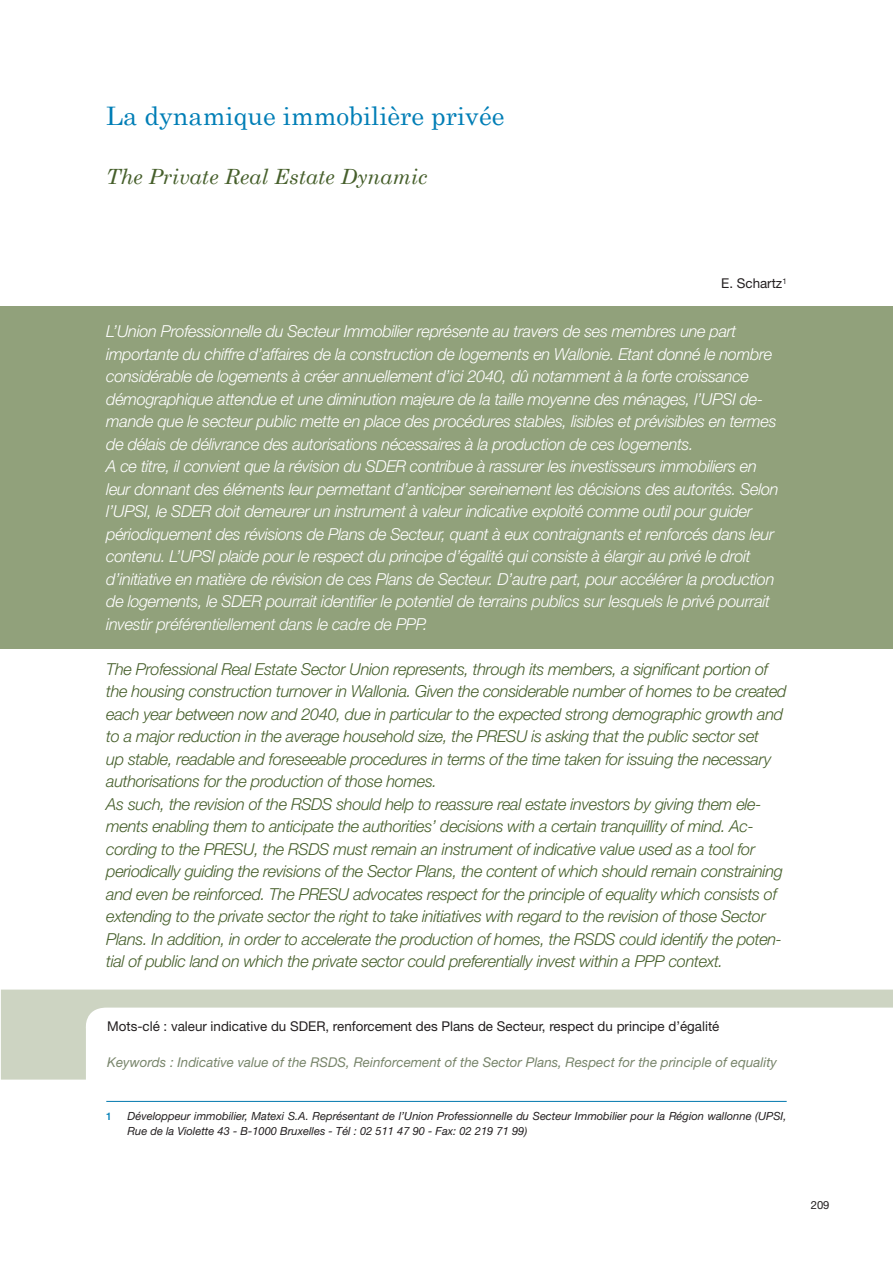
<style>
.page{position:relative;width:893px;height:1263px;background:#fff}
.page>*{position:absolute;margin:0;border:0;box-sizing:border-box;transform-origin:0 0}
.t1{font:25.5px "Century Schoolbook";color:#007eb6}
.t2{font:italic 21px "Century Schoolbook";color:#465f2b}
.t3{font:italic 300 16.5px/22.5px "Helvetica Neue";letter-spacing:-.02em;color:#465f2b}
.t4{font:italic 300 16.5px/22.5px "Helvetica Neue";letter-spacing:-.02em;color:#fff}
.t5{font:13.5px "Helvetica Neue";color:#231f20}
.t6{font:italic 13.5px "Helvetica Neue";color:#78856b}
.t7{font:italic 11.25px/15px "Helvetica Neue";color:#231f20}
.t8{font:11.25px "Helvetica Neue";color:#231f20}
.t9{font:500 10.5px "Helvetica Neue";color:#007eb6}
</style>
<div class="page">
<div style="left:0;top:306px;width:893px;height:342px;background:#91a17b"></div>
<hr style="left:106px;top:1101px;width:681px;height:1px;background:#0078ae">
<svg style="left:1px;top:989px;width:892px;height:90px"></svg>
<h1 class="t1" style="left:106px;top:100px;width:400px">La dynamique immobilière privée</h1>
<p class="t2" style="left:106px;top:163px;width:323px">The Private Real Estate Dynamic</p>
<p class="t5" style="left:721px;top:275px;width:67px">E. Schartz<sup>1</sup></p>
<p class="t4" style="left:106px;top:320px;width:674px">L’Union Professionnelle du Secteur Immobilier représente au travers de ses membres une part importante du chiffre d’affaires de la construction de logements en Wallonie. Etant donné le nombre considérable de logements à créer annuellement d’ici 2040, dû notamment à la forte croissance démographique attendue et une diminution majeure de la taille moyenne des ménages, l’UPSI de&shy;mande que le secteur public mette en place des procédures stables, lisibles et prévisibles en termes de délais de délivrance des autorisations nécessaires à la production de ces logements.<br>A ce titre, il convient que la révision du SDER contribue à rassurer les investisseurs immobiliers en leur donnant des éléments leur permettant d’anticiper sereinement les décisions des autorités. Selon l’UPSI, le SDER doit demeurer un instrument à valeur indicative exploité comme outil pour guider périodiquement des révisions de Plans de Secteur, quant à eux contraignants et renforcés dans leur contenu. L’UPSI plaide pour le respect du principe d’égalité qui consiste à élargir au privé le droit d’initiative en matière de révision de ces Plans de Secteur. D’autre part, pour accélérer la production de logements, le SDER pourrait identifier le potentiel de terrains publics sur lesquels le privé pourrait investir préférentiellement dans le cadre de PPP.</p>
<p class="t3" style="left:106px;top:657px;width:682px">The Professional Real Estate Sector Union represents, through its members, a significant portion of the housing construction turnover in Wallonia. Given the considerable number of homes to be created each year between now and 2040, due in particular to the expected strong demographic growth and to a major reduction in the average household size, the PRESU is asking that the public sector set<br>up stable, readable and foreseeable procedures in terms of the time taken for issuing the necessary authorisations for the production of those homes.<br>As such, the revision of the RSDS should help to reassure real estate investors by giving them ele&shy;ments enabling them to anticipate the authorities’ decisions with a certain tranquillity of mind. Ac&shy;cording to the PRESU, the RSDS must remain an instrument of indicative value used as a tool for periodically guiding the revisions of the Sector Plans, the content of which should remain constraining and even be reinforced. The PRESU advocates respect for the principle of equality which consists of extending to the private sector the right to take initiatives with regard to the revision of those Sector Plans. In addition, in order to accelerate the production of homes, the RSDS could identify the poten&shy;tial of public land on which the private sector could preferentially invest within a PPP context.</p>
<p class="t5" style="left:107px;top:1018px;width:614px">Mots-clé : valeur indicative du SDER, renforcement des Plans de Secteur, respect du principe d’égalité</p>
<p class="t6" style="left:107px;top:1054px;width:671px">Keywords : Indicative value of the RSDS, Reinforcement of the Sector Plans, Respect for the principle of equality</p>
<p class="t9" style="left:106px;top:1110px;width:7px">1</p>
<p class="t7" style="left:128px;top:1109px;width:660px">Développeur immobilier, Matexi S.A. Représentant de l’Union Professionnelle du Secteur Immobilier pour la Région wallonne (UPSI,<br>Rue de la Violette 43 - B-1000 Bruxelles - Tél : 02 511 47 90 - Fax: 02 219 71 99)</p>
<p class="t8" style="left:811px;top:1198px;width:20px">209</p>
</div>
